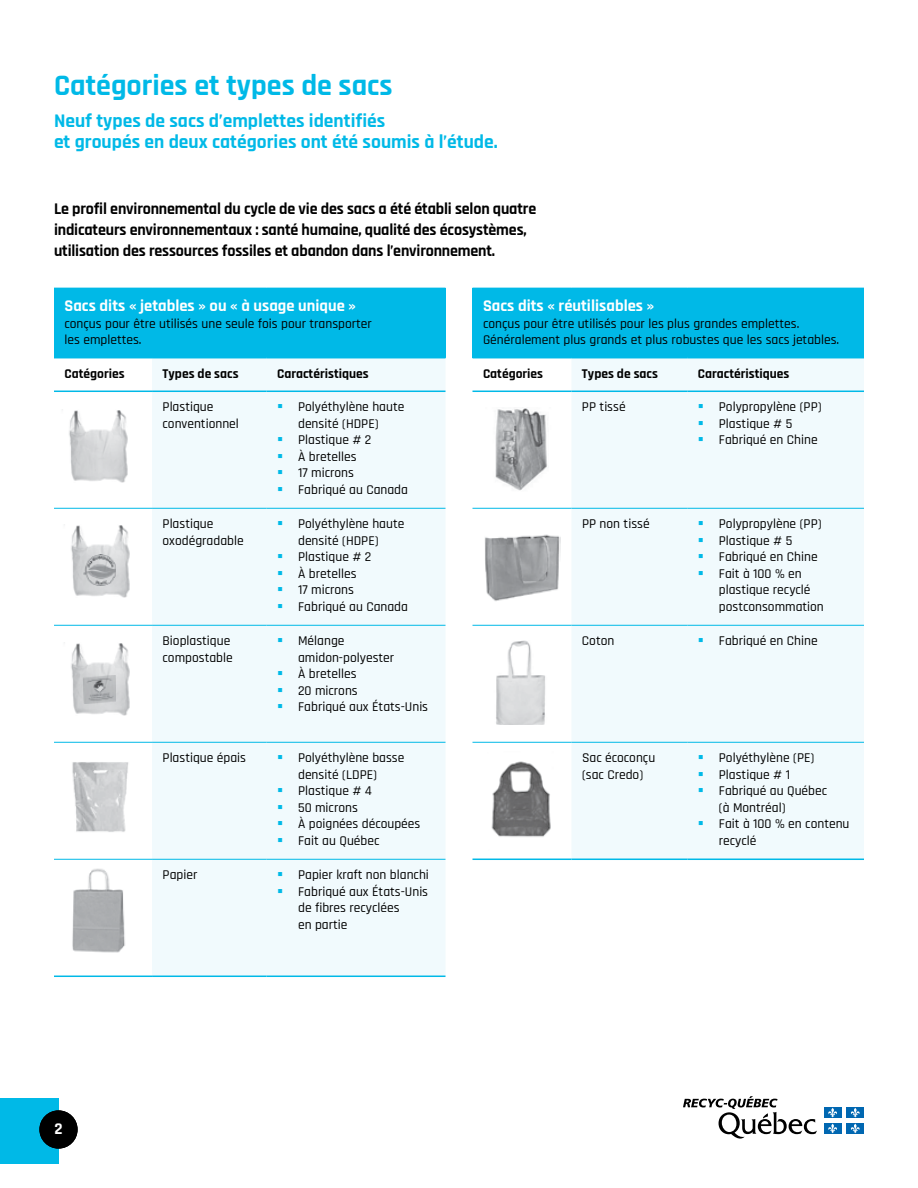
<style>
.page{position:relative;width:918px;height:1188px;background:#fff}
.page>*{position:absolute;margin:0;border:0;box-sizing:border-box;transform-origin:0 0}
.t1{font:700 30px "Rajdhani";color:#00b9e7}
.t2{font:700 19.5px/21px "Rajdhani";color:#00b9e7}
.P{font:700 16.5px/21px "Rajdhani";letter-spacing:-.01em;color:#000}
.t3{font:700 16.5px "Rajdhani";color:#fff}
.P_9pt{font:500 13.5px/16.5px "Rajdhani";color:#000}
.t4{font:700 13.5px "Rajdhani";color:#000}
.s1{color:#00b9e7}
</style>
<div class="page">
<div style="left:824px;top:1107px;width:17px;height:11px;background:#0067b1"></div>
<svg style="left:828px;top:1108px;width:9px;height:9px"></svg>
<div style="left:847px;top:1107px;width:17px;height:11px;background:#0067b1"></div>
<svg style="left:851px;top:1108px;width:9px;height:9px"></svg>
<div style="left:824px;top:1123px;width:17px;height:11px;background:#0067b1"></div>
<svg style="left:828px;top:1124px;width:9px;height:9px"></svg>
<div style="left:847px;top:1123px;width:17px;height:11px;background:#0067b1"></div>
<svg style="left:851px;top:1124px;width:9px;height:9px"></svg>
<svg style="left:683px;top:1096px;width:134px;height:43px"></svg>
<div style="left:0;top:1098px;width:58px;height:66px;background:#00b9e7"></div>
<div style="left:39px;top:1110px;width:39px;height:39px;background:#000;border-radius:50%"></div>
<div style="left:54px;top:288px;width:392px;height:70px;background:#00b9e7"></div>
<div style="left:152px;top:358px;width:294px;height:618px;background:#f1fafd"></div>
<hr style="left:54px;top:391px;width:98px;height:1px;background:#00b9e7">
<hr style="left:152px;top:391px;width:115px;height:1px;background:#00b9e7">
<hr style="left:267px;top:391px;width:179px;height:1px;background:#00b9e7">
<hr style="left:54px;top:508px;width:98px;height:1px;background:#00b9e7">
<hr style="left:152px;top:508px;width:115px;height:1px;background:#00b9e7">
<hr style="left:267px;top:508px;width:179px;height:1px;background:#00b9e7">
<hr style="left:54px;top:625px;width:98px;height:1px;background:#00b9e7">
<hr style="left:152px;top:625px;width:115px;height:1px;background:#00b9e7">
<hr style="left:267px;top:625px;width:179px;height:1px;background:#00b9e7">
<hr style="left:54px;top:742px;width:98px;height:1px;background:#00b9e7">
<hr style="left:152px;top:742px;width:115px;height:1px;background:#00b9e7">
<hr style="left:267px;top:742px;width:179px;height:1px;background:#00b9e7">
<hr style="left:54px;top:859px;width:98px;height:1px;background:#00b9e7">
<hr style="left:54px;top:976px;width:98px;height:1px;background:#00b9e7">
<hr style="left:152px;top:859px;width:115px;height:1px;background:#00b9e7">
<hr style="left:267px;top:859px;width:179px;height:1px;background:#00b9e7">
<hr style="left:152px;top:976px;width:115px;height:1px;background:#00b9e7">
<hr style="left:267px;top:976px;width:179px;height:1px;background:#00b9e7">
<img style="left:62px;top:409px;width:66px;height:73px">
<img style="left:72px;top:868px;width:53px;height:85px">
<img style="left:495px;top:408px;width:52px;height:83px">
<img style="left:485px;top:534px;width:75px;height:67px">
<img style="left:496px;top:640px;width:49px;height:85px">
<img style="left:491px;top:761px;width:60px;height:76px">
<img style="left:71px;top:525px;width:59px;height:73px">
<img style="left:84px;top:555px;width:32px;height:31px">
<img style="left:71px;top:643px;width:59px;height:73px">
<img style="left:84px;top:676px;width:32px;height:27px">
<img style="left:72px;top:762px;width:57px;height:70px">
<div style="left:472px;top:288px;width:392px;height:70px;background:#00b9e7"></div>
<div style="left:572px;top:358px;width:292px;height:501px;background:#f1fafd"></div>
<hr style="left:472px;top:391px;width:100px;height:1px;background:#00b9e7">
<hr style="left:572px;top:391px;width:115px;height:1px;background:#00b9e7">
<hr style="left:687px;top:391px;width:177px;height:1px;background:#00b9e7">
<hr style="left:472px;top:508px;width:100px;height:1px;background:#00b9e7">
<hr style="left:572px;top:508px;width:115px;height:1px;background:#00b9e7">
<hr style="left:687px;top:508px;width:177px;height:1px;background:#00b9e7">
<hr style="left:472px;top:625px;width:100px;height:1px;background:#00b9e7">
<hr style="left:572px;top:625px;width:115px;height:1px;background:#00b9e7">
<hr style="left:687px;top:625px;width:177px;height:1px;background:#00b9e7">
<hr style="left:472px;top:742px;width:100px;height:1px;background:#00b9e7">
<hr style="left:472px;top:859px;width:100px;height:1px;background:#00b9e7">
<hr style="left:572px;top:742px;width:115px;height:1px;background:#00b9e7">
<hr style="left:687px;top:742px;width:177px;height:1px;background:#00b9e7">
<hr style="left:572px;top:859px;width:115px;height:1px;background:#00b9e7">
<hr style="left:687px;top:859px;width:177px;height:1px;background:#00b9e7">
<h2 class="t1" style="left:54px;top:67px;width:340px">Catégories et types de sacs</h2>
<h3 class="t2" style="left:54px;top:111px;width:445px">Neuf types de sacs d’emplettes identifiés<br>et groupés en deux catégories ont été soumis à l’étude.</h3>
<h6 class="P" style="left:54px;top:199px;width:484px">Le profil environnemental du cycle de vie des sacs a été établi selon quatre indicateurs environnementaux : santé humaine, qualité des écosystèmes, utilisation des ressources fossiles et abandon dans l’environnement.</h6>
<h4 class="t3" style="left:64px;top:296px;width:293px">Sacs dits « jetables » ou « à usage unique »</h4>
<h4 class="P_9pt" style="left:64px;top:316px;width:309px">conçus pour être utilisés une seule fois pour transporter les emplettes.</h4>
<p class="t4" style="left:64px;top:365px;width:62px">Catégories</p>
<p class="t4" style="left:163px;top:365px;width:78px">Types de sacs</p>
<p class="t4" style="left:277px;top:365px;width:93px">Caractéristiques</p>
<p class="P_9pt" style="left:163px;top:399px;width:78px">Plastique conventionnel</p>
<p class="P_9pt" style="left:277px;top:399px;width:129px;text-align:center"><span class="s1">▪</span> Polyéthylène haute densité (HDPE)</p>
<p class="P_9pt" style="left:277px;top:432px;width:96px"><span class="s1">▪</span> Plastique # 2</p>
<p class="P_9pt" style="left:277px;top:449px;width:81px"><span class="s1">▪</span> À bretelles</p>
<p class="P_9pt" style="left:277px;top:465px;width:78px"><span class="s1">▪</span> 17 microns</p>
<p class="P_9pt" style="left:277px;top:482px;width:132px"><span class="s1">▪</span> Fabriqué au Canada</p>
<p class="P_9pt" style="left:163px;top:516px;width:83px">Plastique oxodégradable</p>
<p class="P_9pt" style="left:277px;top:516px;width:129px;text-align:center"><span class="s1">▪</span> Polyéthylène haute densité (HDPE)</p>
<p class="P_9pt" style="left:277px;top:549px;width:96px"><span class="s1">▪</span> Plastique # 2</p>
<p class="P_9pt" style="left:277px;top:566px;width:81px"><span class="s1">▪</span> À bretelles</p>
<p class="P_9pt" style="left:277px;top:582px;width:78px"><span class="s1">▪</span> 17 microns</p>
<p class="P_9pt" style="left:277px;top:599px;width:132px"><span class="s1">▪</span> Fabriqué au Canada</p>
<p class="P_9pt" style="left:163px;top:633px;width:72px">Bioplastique compostable</p>
<p class="P_9pt" style="left:298px;top:633px;width:98px;text-indent:-21px"><span class="s1">▪</span> Mélange amidon-polyester</p>
<p class="P_9pt" style="left:277px;top:666px;width:81px"><span class="s1">▪</span> À bretelles</p>
<p class="P_9pt" style="left:277px;top:683px;width:82px"><span class="s1">▪</span> 20 microns</p>
<p class="P_9pt" style="left:277px;top:699px;width:153px"><span class="s1">▪</span> Fabriqué aux États-Unis</p>
<p class="P_9pt" style="left:163px;top:750px;width:85px">Plastique épais</p>
<p class="P_9pt" style="left:277px;top:750px;width:129px;text-align:center"><span class="s1">▪</span> Polyéthylène basse densité (LDPE)</p>
<p class="P_9pt" style="left:277px;top:783px;width:96px"><span class="s1">▪</span> Plastique # 4</p>
<p class="P_9pt" style="left:277px;top:800px;width:82px"><span class="s1">▪</span> 50 microns</p>
<p class="P_9pt" style="left:277px;top:816px;width:145px"><span class="s1">▪</span> À poignées découpées</p>
<p class="P_9pt" style="left:277px;top:833px;width:104px"><span class="s1">▪</span> Fait au Québec</p>
<p class="P_9pt" style="left:163px;top:867px;width:36px">Papier</p>
<p class="P_9pt" style="left:277px;top:867px;width:153px"><span class="s1">▪</span> Papier kraft non blanchi</p>
<p class="P_9pt" style="left:298px;top:884px;width:132px;text-indent:-21px"><span class="s1">▪</span> Fabriqué aux États‑Unis de fibres recyclées<br>en partie</p>
<h4 class="t3" style="left:483px;top:296px;width:173px">Sacs dits « réutilisables »</h4>
<h4 class="P_9pt" style="left:483px;top:316px;width:358px">conçus pour être utilisés pour les plus grandes emplettes.<br>Généralement plus grands et plus robustes que les sacs jetables.</h4>
<p class="t4" style="left:483px;top:365px;width:62px">Catégories</p>
<p class="t4" style="left:582px;top:365px;width:78px">Types de sacs</p>
<p class="t4" style="left:698px;top:365px;width:93px">Caractéristiques</p>
<p class="P_9pt" style="left:582px;top:399px;width:45px">PP tissé</p>
<p class="P_9pt" style="left:698px;top:399px;width:125px"><span class="s1">▪</span> Polypropylène (PP)</p>
<p class="P_9pt" style="left:698px;top:416px;width:96px"><span class="s1">▪</span> Plastique # 5</p>
<p class="P_9pt" style="left:698px;top:432px;width:121px"><span class="s1">▪</span> Fabriqué en Chine</p>
<p class="P_9pt" style="left:582px;top:516px;width:69px">PP non tissé</p>
<p class="P_9pt" style="left:698px;top:516px;width:125px"><span class="s1">▪</span> Polypropylène (PP)</p>
<p class="P_9pt" style="left:698px;top:533px;width:96px"><span class="s1">▪</span> Plastique # 5</p>
<p class="P_9pt" style="left:698px;top:549px;width:121px"><span class="s1">▪</span> Fabriqué en Chine</p>
<p class="P_9pt" style="left:719px;top:566px;width:107px;text-indent:-21px"><span class="s1">▪</span> Fait à 100 % en plastique recyclé postconsommation</p>
<p class="P_9pt" style="left:582px;top:633px;width:34px">Coton</p>
<p class="P_9pt" style="left:698px;top:633px;width:121px"><span class="s1">▪</span> Fabriqué en Chine</p>
<p class="P_9pt" style="left:582px;top:750px;width:75px">Sac écoconçu (sac Credo)</p>
<p class="P_9pt" style="left:698px;top:750px;width:118px"><span class="s1">▪</span> Polyéthylène (PE)</p>
<p class="P_9pt" style="left:698px;top:767px;width:94px"><span class="s1">▪</span> Plastique # 1</p>
<p class="P_9pt" style="left:719px;top:783px;width:110px;text-indent:-21px"><span class="s1">▪</span> Fabriqué au Québec (à Montréal)</p>
<p class="P_9pt" style="left:719px;top:816px;width:132px;text-indent:-21px"><span class="s1">▪</span> Fait à 100 % en contenu recyclé</p>
<p class="t3" style="left:54px;top:1119px;width:10px">2</p>
</div>
